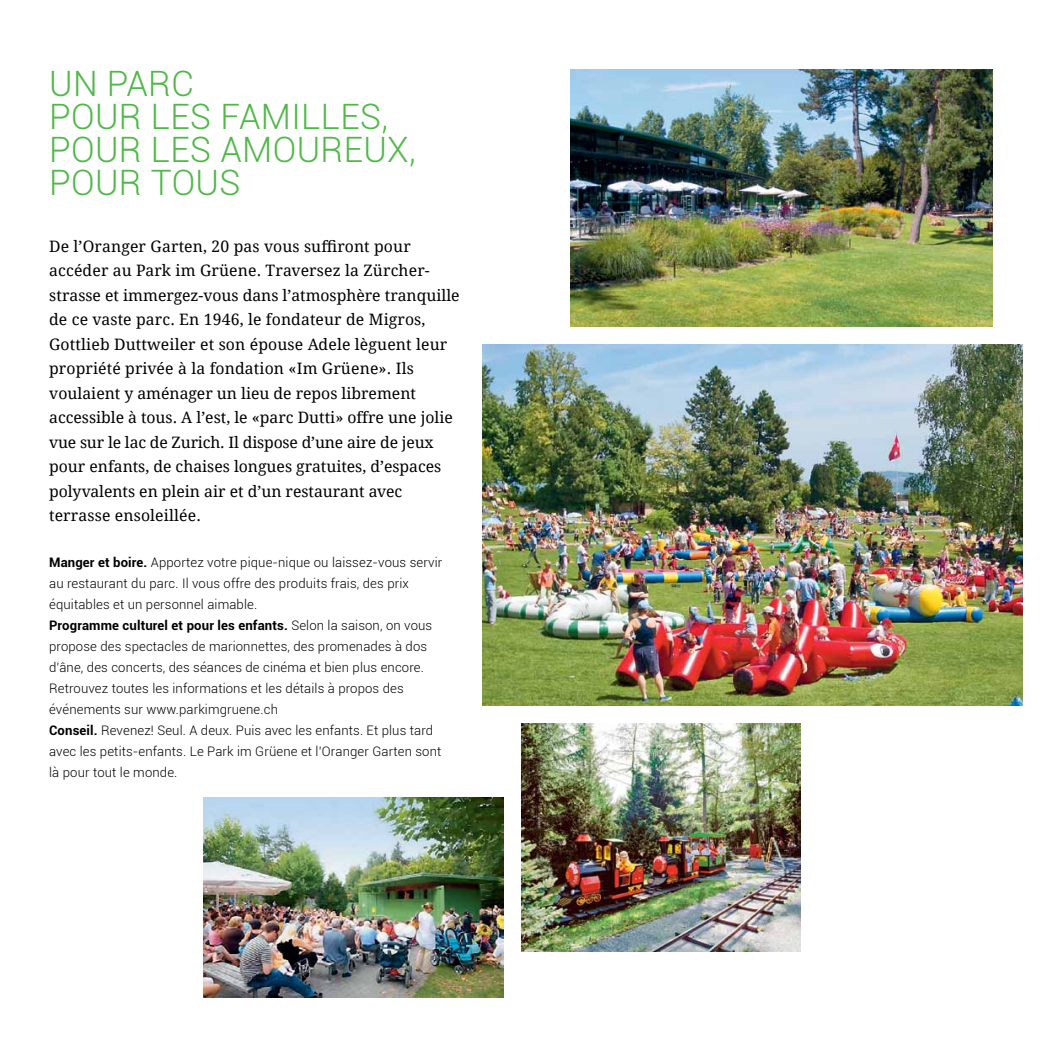
<style>
.page{position:relative;width:1042px;height:1042px;background:#fff}
.page>*{position:absolute;margin:0;border:0;box-sizing:border-box;transform-origin:0 0}
.t1{font:300 35px/33.2px "Roboto";letter-spacing:.01em;color:#50b848}
.t2{font:15.75px/24.5px "Droid Serif";color:#000}
.t3{font:300 13.12px/21px "Roboto";letter-spacing:.01em;color:#000}
.s1{font-weight:700}
</style>
<div class="page">
<img style="left:203px;top:797px;width:300px;height:200px">
<img style="left:482px;top:344px;width:540px;height:361px">
<img style="left:570px;top:69px;width:422px;height:257px">
<img style="left:521px;top:723px;width:279px;height:228px">
<h1 class="t1" style="left:49px;top:65px;width:368px">UN PARC<br>POUR LES FAMILLES,<br>POUR LES AMOUREUX,<br>POUR TOUS</h1>
<p class="t2" style="left:49px;top:234px;width:412px">De l’Oranger Garten, 20 pas vous suffiront pour accéder au Park im Grüene. Traversez la Zürcher&shy;strasse et immergez-vous dans l’atmosphère tranquille de ce vaste parc. En 1946, le fondateur de Migros, Gottlieb Duttweiler et son épouse Adele lèguent leur propriété privée à la fondation «Im Grüene». Ils voulaient y aménager un lieu de repos librement accessible à tous. A l’est, le «parc Dutti» offre une jolie vue sur le lac de Zurich. Il dispose d’une aire de jeux pour enfants, de chaises longues gratuites, d’espaces polyvalents en plein air et d’un restaurant avec terrasse ensoleillée.</p>
<p class="t3" style="left:49px;top:551px;width:395px"><span class="s1">Manger et boire.</span> Apportez votre pique-nique ou laissez-vous servir au restaurant du parc. Il vous offre des produits frais, des prix équitables et un personnel aimable.<br><span class="s1">Programme culturel et pour les enfants.</span> Selon la saison, on vous propose des spectacles de marionnettes, des promenades à dos d’âne, des concerts, des séances de cinéma et bien plus encore.<br>Retrouvez toutes les informations et les détails à propos des événements sur www.parkimgruene.ch<br><span class="s1">Conseil.</span> Revenez! Seul. A deux. Puis avec les enfants. Et plus tard avec les petits-enfants. Le Park im Grüene et l’Oranger Garten sont là pour tout le monde.</p>
</div>
